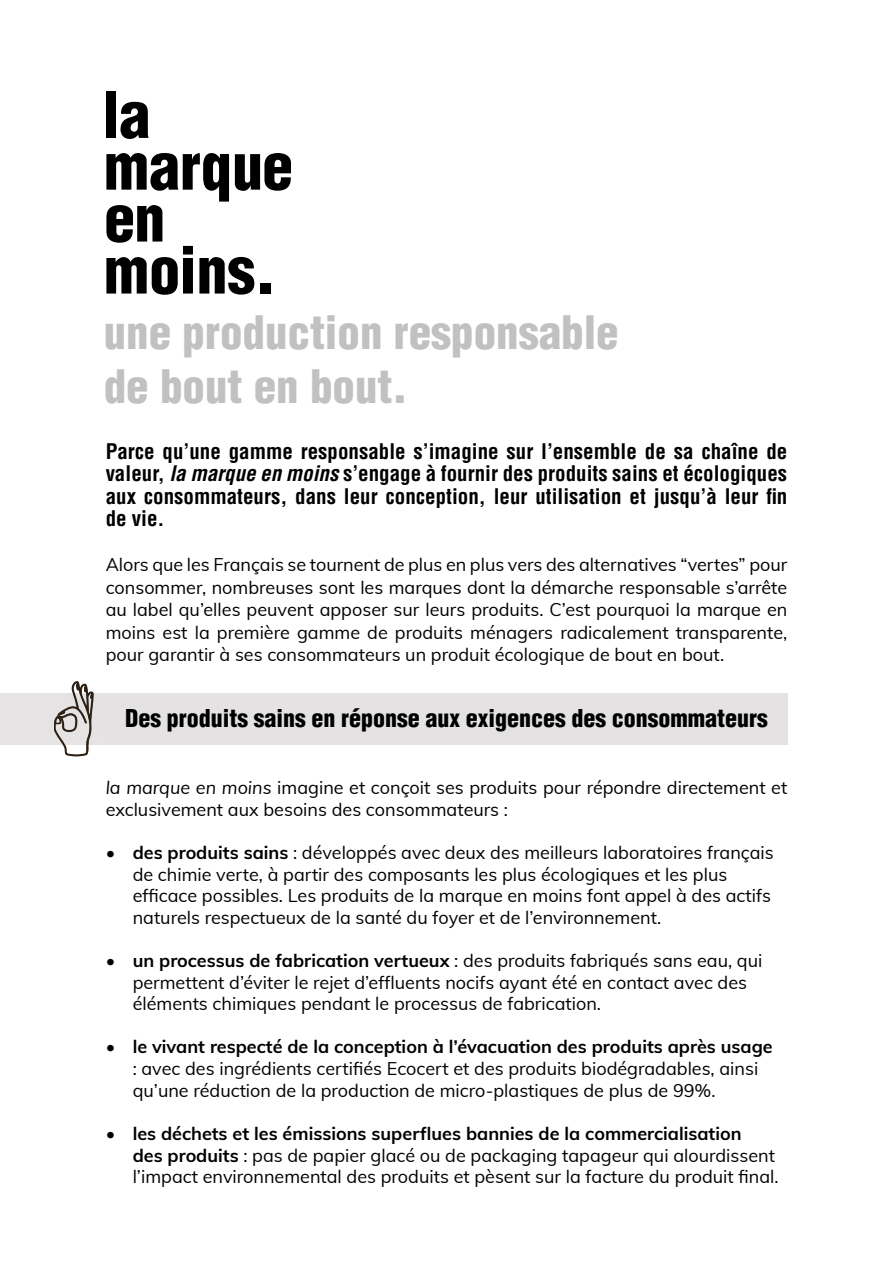
<style>
.page{position:relative;width:893px;height:1263px;background:#fff}
.page>*{position:absolute;margin:0;border:0;box-sizing:border-box;transform-origin:0 0}
.t1{font:900 condensed 45px/54px "Helvetica LT Std";color:#c2c1c2}
.t2{font:900 condensed 24px "Helvetica LT Std";color:#000}
.t3{font:700 condensed 21px/22.5px "Helvetica LT Std";color:#000;text-align:justify}
.t4{font:18px/21.6px "Muli";color:#000}
.t5{font:700 18px "Muli";color:#000}
.s1{font-style:italic}
.s2{font-weight:700}
</style>
<div class="page">
<div style="left:0;top:693px;width:787px;height:51px;background:#e4e2e3"></div>
<div style="left:106px;top:91px;width:10px;height:47px;background:#000"></div>
<svg style="left:120px;top:102px;width:29px;height:37px"></svg>
<svg style="left:106px;top:153px;width:185px;height:142px"></svg>
<div style="left:260px;top:283px;width:11px;height:11px;background:#000"></div>
<svg style="left:54px;top:681px;width:39px;height:75px"></svg>
<h1 class="t1" style="left:104px;top:305px;width:516px">une production responsable de bout en bout.</h1>
<p class="t3" style="left:106px;top:440px;width:683px">Parce qu’une gamme responsable s’imagine sur l’ensemble de sa chaîne de valeur, <span class="s1">la marque en moins</span> s’engage à fournir des produits sains et écologiques aux consommateurs, dans leur conception, leur utilisation et jusqu’à leur fin de vie.</p>
<p class="t4" style="left:106px;top:553px;width:683px;line-height:22.5px;text-align:justify">Alors que les Français se tournent de plus en plus vers des alternatives “vertes” pour consommer, nombreuses sont les marques dont la démarche responsable s’arrête au label qu’elles peuvent apposer sur leurs produits. C’est pourquoi la marque en moins est la première gamme de produits ménagers radicalement transparente, pour garantir à ses consommateurs un produit écologique de bout en bout.</p>
<h2 class="t2" style="left:125px;top:703px;width:644px">Des produits sains en réponse aux exigences des consommateurs</h2>
<p class="t4" style="left:106px;top:776px;width:683px"><span class="s1">la marque en moins</span> imagine et conçoit ses produits pour répondre directement et exclusivement aux besoins des consommateurs :</p>
<p class="t4" style="left:133px;top:841px;width:643px;text-indent:-27px"><span class="s2">• des produits sains</span> : développés avec deux des meilleurs laboratoires français de chimie verte, à partir des composants les plus écologiques et les plus efficace possibles. Les produits de la marque en moins font appel à des actifs naturels respectueux de la santé du foyer et de l’environnement.</p>
<p class="t4" style="left:133px;top:949px;width:631px;text-indent:-27px"><span class="s2">• un processus de fabrication vertueux</span> : des produits fabriqués sans eau, qui permettent d’éviter le rejet d’effluents nocifs ayant été en contact avec des éléments chimiques pendant le processus de fabrication.</p>
<p class="t5" style="left:106px;top:1034px;width:669px">• le vivant respecté de la conception à l’évacuation des produits après usage</p>
<p class="t4" style="left:133px;top:1057px;width:627px">: avec des ingrédients certifiés Ecocert et des produits biodégradables, ainsi qu’une réduction de la production de micro-plastiques de plus de 99%.</p>
<p class="t4" style="left:133px;top:1122px;width:647px;text-indent:-27px"><span class="s2">• les déchets et les émissions superflues bannies de la commercialisation<br>des produits</span> : pas de papier glacé ou de packaging tapageur qui alourdissent l’impact environnemental des produits et pèsent sur la facture du produit final.</p>
</div>
